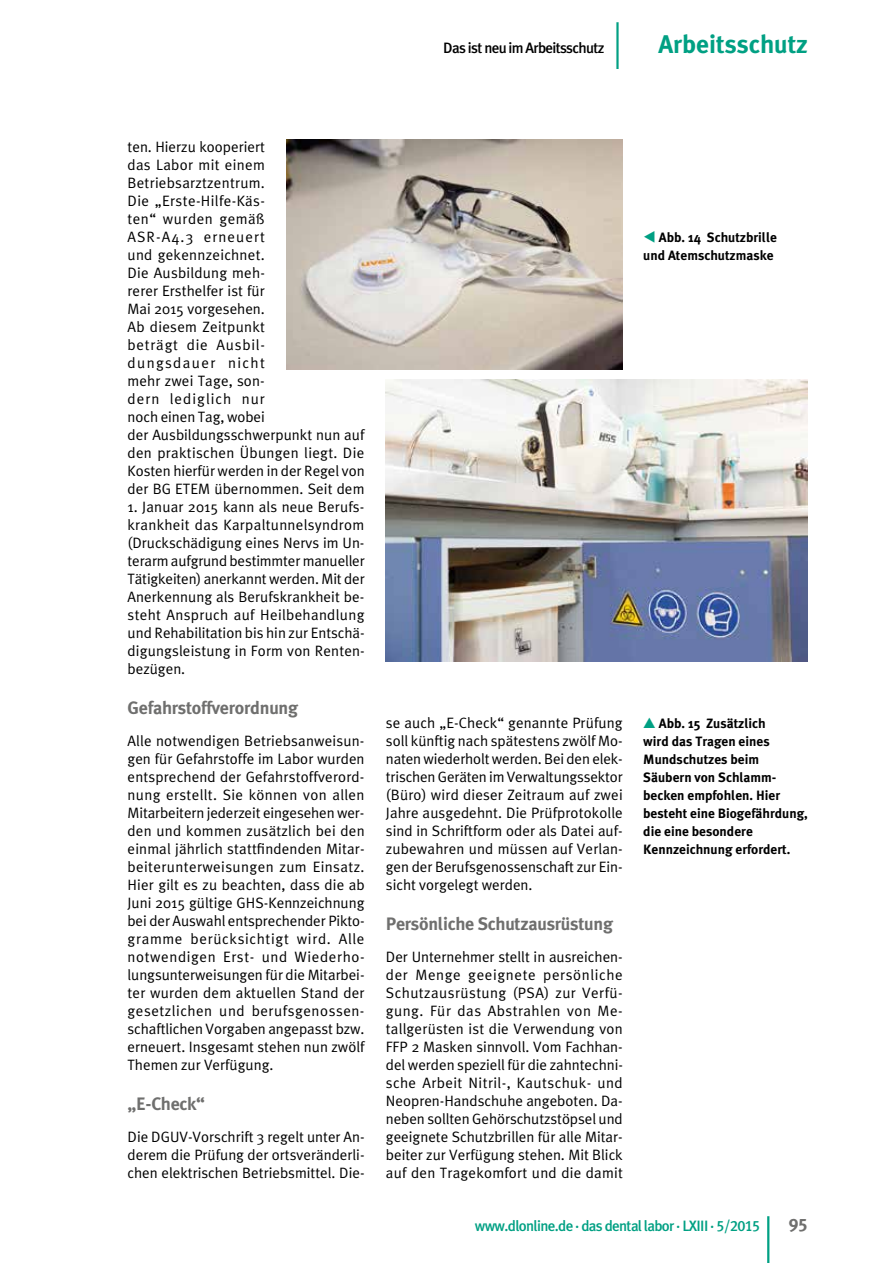
<style>
.page{position:relative;width:893px;height:1263px;background:#fff}
.page>*{position:absolute;margin:0;border:0;box-sizing:border-box;transform-origin:0 0}
.t1{font:64.95px "Helvetica Neue";color:#00a083;scale:.39 1}
.t2{font:700 25.5px "Meta Plus";color:#00a083}
.t3{font:700 18px "Meta Plus";letter-spacing:-.015em;color:#6f6f6e}
.t4{font:18px "Meta Plus Bold Caps";color:#6f6f6e}
.t5{font:15px/18px "Meta Plus Normal";letter-spacing:.005em;color:#000;text-align:justify}
.t6{font:500 15px "Meta Plus";letter-spacing:-.045em;color:#00a083}
.t7{font:500 15px "Meta Plus";letter-spacing:-.045em;color:#000}
.t8{font:700 13.5px/18px "Meta Plus";color:#000}
.s1{font-family:"All You Need";font-weight:400;font-size:15px;color:#00a083}
.s2{font-family:"Meta Plus Medium Caps";font-weight:400}
</style>
<div class="page">
<hr style="left:767px;top:1216px;width:2px;height:47px;background:#00a083">
<img style="left:286px;top:140px;width:337px;height:229px">
<img style="left:386px;top:380px;width:422px;height:281px">
<p class="t7" style="left:443px;top:39px;width:163px">Das ist neu im Arbeitsschutz</p>
<h1 class="t1" style="left:615px;top:-1px;width:16px">l</h1>
<h2 class="t2" style="left:658px;top:29px;width:151px">Arbeitsschutz</h2>
<p class="t5" style="left:128px;top:137px;width:239px;text-align:left">ten. Hierzu kooperiert<br>das Labor mit einem<br>Betriebsarztzentrum.<br>Die „Erste-Hilfe-Käs-<br>ten“ wurden gemäß<br>ASR-A4.3 erneuert<br>und gekennzeichnet.<br>Die Ausbildung meh-<br>rerer Ersthelfer ist für<br>Mai 2015 vorgesehen.<br>Ab diesem Zeitpunkt<br>beträgt die Ausbil-<br>dungsdauer nicht<br>mehr zwei Tage, son-<br>dern lediglich nur<br>noch einen Tag, wobei<br>der Ausbildungsschwerpunkt nun auf den praktischen Übungen liegt. Die<br>Kosten hierfür werden in der Regel von der BG ETEM übernommen. Seit dem</p>
<p class="t5" style="left:128px;top:497px;width:239px">1. Januar 2015 kann als neue Berufs&shy;krankheit das Karpaltunnelsyndrom (Druckschädigung eines Nervs im Un&shy;terarm aufgrund bestimmter manueller Tätigkeiten) anerkannt werden. Mit der Anerkennung als Berufskrankheit be&shy;steht Anspruch auf Heilbehandlung und Rehabilitation bis hin zur Entschä&shy;digungsleistung in Form von Renten&shy;bezügen.</p>
<p class="t3" style="left:128px;top:698px;width:172px">Gefahrstoffverordnung</p>
<p class="t5" style="left:128px;top:731px;width:239px">Alle notwendigen Betriebsanweisun&shy;gen für Gefahrstoffe im Labor wurden entsprechend der Gefahrstoffverord&shy;nung erstellt. Sie können von allen Mitarbeitern jederzeit eingesehen wer&shy;den und kommen zusätzlich bei den einmal jährlich stattfindenden Mitar&shy;beiterunterweisungen zum Einsatz.<br>Hier gilt es zu beachten, dass die ab Juni 2015 gültige GHS-Kennzeichnung bei der Auswahl entsprechender Pikto&shy;gramme berücksichtigt wird. Alle notwendigen Erst- und Wiederho&shy;lungsunterweisungen für die Mitarbei&shy;ter wurden dem aktuellen Stand der gesetzlichen und berufsgenossen&shy;schaftlichen Vorgaben angepasst bzw. erneuert. Insgesamt stehen nun zwölf Themen zur Verfügung.</p>
<p class="t3" style="left:128px;top:1094px;width:79px">„E-Check“</p>
<p class="t5" style="left:128px;top:1127px;width:238px">Die DGUV-Vorschrift 3 regelt unter An&shy;derem die Prüfung der ortsveränderli&shy;chen elektrischen Betriebsmittel. Die-</p>
<p class="t8" style="left:643px;top:228px;width:135px"><span class="s1">d</span> Abb. 14 Schutzbrille und Atemschutzmaske</p>
<p class="t5" style="left:386px;top:713px;width:238px">se auch „E-Check“ genannte Prüfung soll künftig nach spätestens zwölf Mo&shy;naten wiederholt werden. Bei den elek&shy;trischen Geräten im Verwaltungssektor (Büro) wird dieser Zeitraum auf zwei Jahre ausgedehnt. Die Prüfprotokolle sind in Schriftform oder als Datei auf&shy;zubewahren und müssen auf Verlan&shy;gen der Berufsgenossenschaft zur Ein&shy;sicht vorgelegt werden.</p>
<p class="t3" style="left:386px;top:914px;width:229px">Persönliche Schutzausrüstung</p>
<p class="t5" style="left:386px;top:947px;width:239px">Der Unternehmer stellt in ausreichen&shy;der Menge geeignete persönliche Schutzausrüstung (PSA) zur Verfü&shy;gung. Für das Abstrahlen von Me&shy;tallgerüsten ist die Verwendung von FFP 2 Masken sinnvoll. Vom Fachhan&shy;del werden speziell für die zahntechni&shy;sche Arbeit Nitril-, Kautschuk- und Neopren-Handschuhe angeboten. Da&shy;neben sollten Gehörschutzstöpsel und geeignete Schutzbrillen für alle Mitar&shy;beiter zur Verfügung stehen. Mit Blick auf den Tragekomfort und die damit</p>
<p class="t8" style="left:643px;top:714px;width:166px"><span class="s1">e</span> Abb. 15 Zusätzlich<br>wird das Tragen eines<br>Mundschutzes beim<br>Säubern von Schlamm&shy;becken empfohlen. Hier besteht eine Biogefährdung, die eine besondere<br>Kennzeichnung erfordert.</p>
<p class="t6" style="left:475px;top:1217px;width:287px">www.dlonline.de · das dental labor · LXIII · <span class="s2">5/2015</span></p>
<p class="t4" style="left:789px;top:1214px;width:21px">95</p>
</div>
